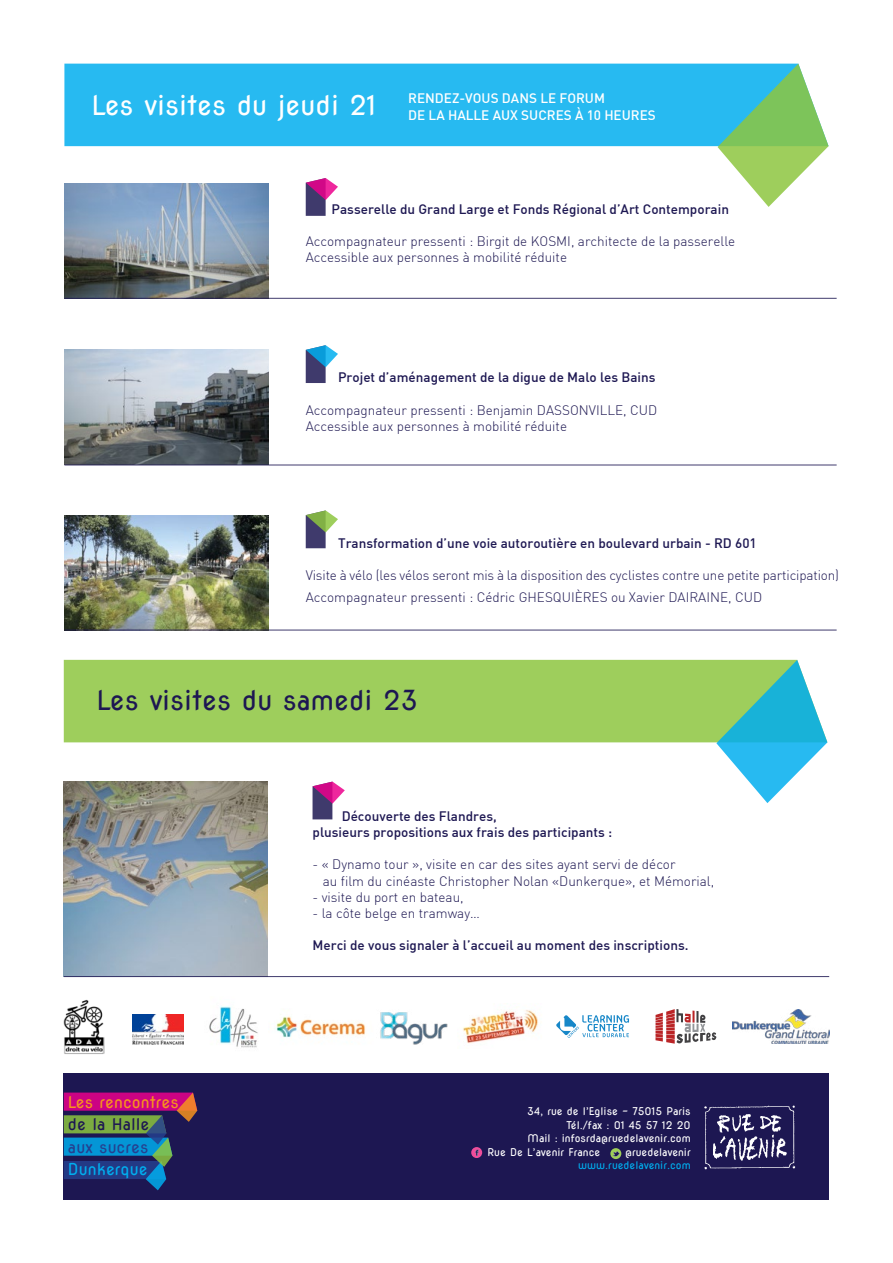
<style>
.page{position:relative;width:893px;height:1263px;background:#fff}
.page>*{position:absolute;margin:0;border:0;box-sizing:border-box;transform-origin:0 0}
.t1{font:27px "Nova Round";color:#1d1752}
.t2{font:27px "Nova Round";color:#fff}
.t3{font:16.2px "Nova Round";color:#f7941e}
.t4{font:16.2px "Nova Round";color:#1d1752}
.t5{font:16.2px "Nova Round";color:#25408f}
.t6{font:16.2px "Nova Round";color:#00aeef}
.t7{font:300 13.5px/16.2px "DIN";color:#1d1752}
.t8{font:500 13.5px/16.2px "DIN";color:#1d1752}
.t9{font:500 13.5px/16.5px "DIN";color:#fff}
.t10{font:10.5px "Nova Round";color:#fff}
.t11{font:10.5px "Nova Round";color:#00aeef}
</style>
<div class="page">
<div style="left:64px;top:660px;width:652px;height:82px;background:#9ece5c"></div>
<div style="left:64px;top:64px;width:653px;height:82px;background:#27baf1"></div>
<svg style="left:716px;top:660px;width:111px;height:143px"></svg>
<svg style="left:717px;top:64px;width:112px;height:143px"></svg>
<div style="left:64px;top:1073px;width:765px;height:126px;background:#1d1752"></div>
<svg style="left:64px;top:1092px;width:133px;height:98px"></svg>
<svg style="left:704px;top:1105px;width:91px;height:64px"></svg>
<svg style="left:610px;top:1148px;width:11px;height:11px"></svg>
<svg style="left:471px;top:1147px;width:11px;height:11px"></svg>
<svg style="left:306px;top:178px;width:32px;height:38px"></svg>
<svg style="left:313px;top:781px;width:32px;height:38px"></svg>
<svg style="left:306px;top:345px;width:32px;height:38px"></svg>
<svg style="left:306px;top:510px;width:32px;height:38px"></svg>
<img style="left:64px;top:183px;width:204px;height:115px">
<img style="left:64px;top:350px;width:204px;height:115px">
<img style="left:64px;top:515px;width:204px;height:115px">
<img style="left:64px;top:781px;width:203px;height:195px">
<hr style="left:64px;top:298px;width:773px;height:1px;background:#1d1752">
<hr style="left:64px;top:465px;width:773px;height:1px;background:#1d1752">
<hr style="left:64px;top:630px;width:773px;height:1px;background:#1d1752">
<hr style="left:64px;top:976px;width:765px;height:1px;background:#1d1752">
<img style="left:132px;top:1014px;width:52px;height:31px">
<img style="left:64px;top:999px;width:41px;height:55px">
<svg style="left:655px;top:1009px;width:61px;height:35px"></svg>
<img style="left:209px;top:1006px;width:49px;height:42px">
<svg style="left:556px;top:1015px;width:73px;height:23px"></svg>
<img style="left:463px;top:1010px;width:75px;height:34px">
<img style="left:276px;top:1016px;width:90px;height:22px">
<img style="left:732px;top:1009px;width:97px;height:34px">
<img style="left:380px;top:1012px;width:68px;height:33px">
<h1 class="t2" style="left:91px;top:89px;width:287px">Les visites du jeudi 21</h1>
<p class="t9" style="left:408px;top:90px;width:178px">Rendez-vous dans le forum de la Halle</p>
<p class="t9" style="left:493px;top:106px;width:38px">au x sucres</p>
<p class="t9" style="left:575px;top:106px;width:39px">à 10 heures</p>
<p class="t8" style="left:332px;top:200px;width:399px">Passerelle du Grand Large et Fonds Régional d’Art Contemporain</p>
<p class="t7" style="left:306px;top:233px;width:431px">Accompagnateur pressenti : Birgit de KOSMI, architecte de la passerelle<br>Accessible aux personnes à mobilité réduite</p>
<p class="t8" style="left:338px;top:369px;width:319px">Projet d’aménagement de la digue de Malo les Bains</p>
<p class="t7" style="left:306px;top:402px;width:353px">Accompagnateur pressenti : Benjamin DASSONVILLE, CUD<br>Accessible aux personnes à mobilité réduite</p>
<p class="t8" style="left:338px;top:534px;width:420px">Transformation d’une voie autoroutière en boulevard urbain - RD 601</p>
<p class="t7" style="left:306px;top:564px;width:535px;line-height:22.2px">Visite à vélo (les vélos seront mis à la disposition des cyclistes contre une petite participation)<br>Accompagnateur pressenti : Cédric GHESQUIÈRES ou Xavier Dairaine</p>
<p class="t7" style="left:728px;top:589px;width:36px">, CUD</p>
<h1 class="t1" style="left:97px;top:684px;width:323px">Les visites du samedi 23</h1>
<p class="t3" style="left:68px;top:1092px;width:112px">Les rencontres</p>
<p class="t4" style="left:68px;top:1114px;width:83px">de la Halle</p>
<p class="t5" style="left:68px;top:1137px;width:82px">aux sucres</p>
<p class="t6" style="left:68px;top:1159px;width:81px">Dunkerque</p>
<p class="t8" style="left:313px;top:807px;width:301px;text-indent:29px">Découverte des Flandres,<br>plusieurs propositions aux frais des participants :</p>
<p class="t7" style="left:323px;top:856px;width:393px;text-indent:-10px">- « Dynamo tour », visite en car des sites ayant servi de décor<br>au film du cinéaste Christopher Nolan «Dunkerque», et Mémorial,</p>
<p class="t7" style="left:313px;top:889px;width:153px">- visite du port en bateau,</p>
<p class="t7" style="left:313px;top:905px;width:169px">- la côte belge en tramway…</p>
<p class="t8" style="left:313px;top:937px;width:377px">Merci de vous signaler à l’accueil au moment des inscriptions.</p>
<p class="t10" style="left:527px;top:1105px;width:165px">34, rue de l’Eglise - 75015 Paris</p>
<p class="t10" style="left:566px;top:1119px;width:126px">Tél./fax : 01 45 57 12 20</p>
<p class="t10" style="left:528px;top:1132px;width:165px">Mail : infosrda@ruedelavenir.com</p>
<p class="t10" style="left:487px;top:1146px;width:114px">Rue De L’avenir France</p>
<p class="t10" style="left:625px;top:1146px;width:67px">@ruedelavenir</p>
<p class="t11" style="left:578px;top:1159px;width:114px">www.ruedelavenir.com</p>
</div>
